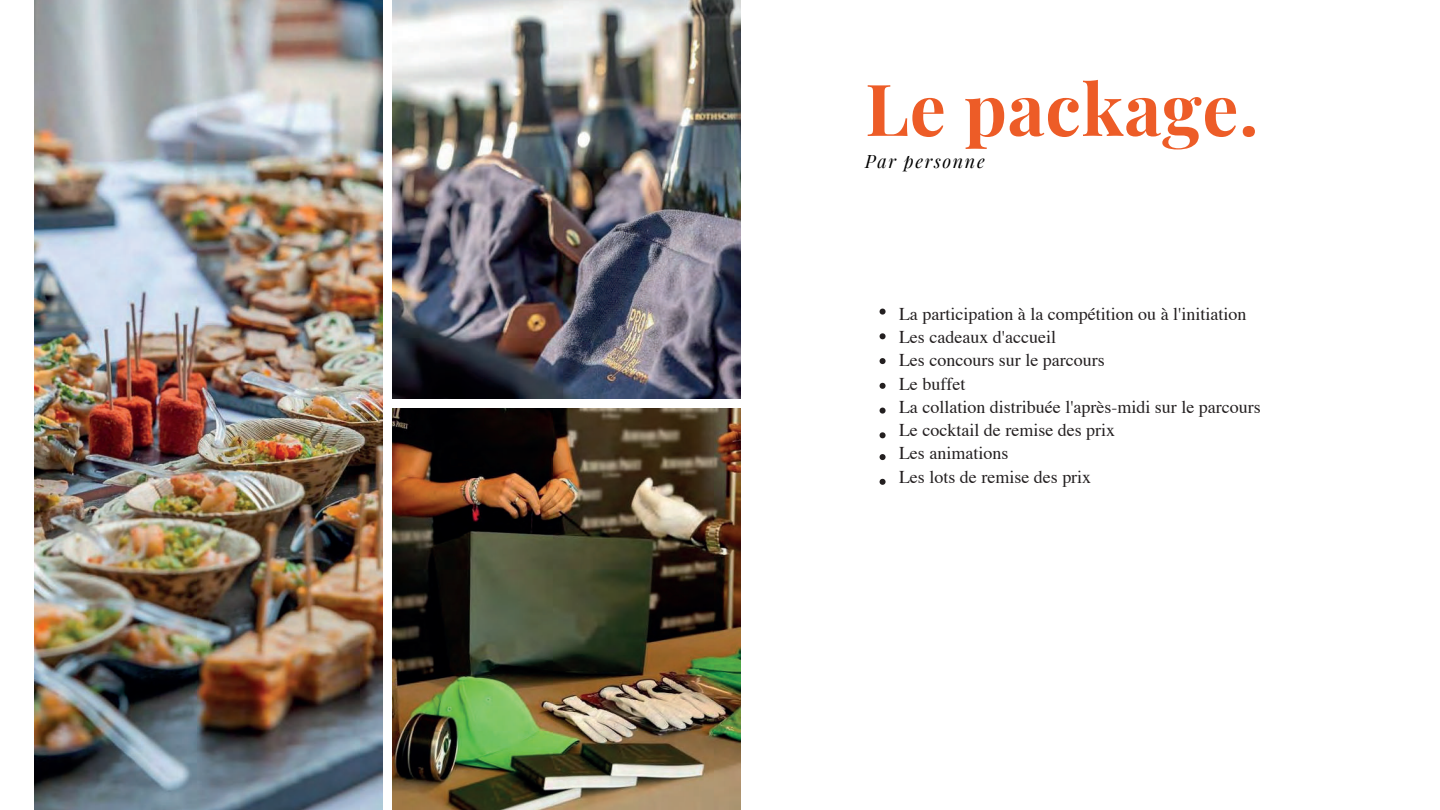
<style>
.page{position:relative;width:1440px;height:810px;background:#fff}
.page>*{position:absolute;margin:0;border:0;box-sizing:border-box;transform-origin:0 0}
.t1{font:700 71.7px "Playfair Display";letter-spacing:.01em;color:#ed5c27}
.t2{font:18px/23.3px "Times";color:#231f20}
.t3{font:italic 18px "Playfair Display";letter-spacing:.09em;color:#000001}
</style>
<div class="page">
<img style="left:35px;top:0;width:348px;height:810px">
<img style="left:393px;top:0;width:348px;height:399px">
<img style="left:393px;top:409px;width:348px;height:401px">
<svg style="left:880px;top:309px;width:6px;height:6px"></svg>
<svg style="left:880px;top:333px;width:6px;height:6px"></svg>
<svg style="left:880px;top:358px;width:6px;height:6px"></svg>
<svg style="left:880px;top:383px;width:6px;height:6px"></svg>
<svg style="left:880px;top:408px;width:6px;height:6px"></svg>
<svg style="left:880px;top:432px;width:6px;height:6px"></svg>
<svg style="left:880px;top:454px;width:6px;height:6px"></svg>
<svg style="left:880px;top:479px;width:6px;height:6px"></svg>
<h1 class="t1" style="left:865px;top:53px;width:395px">Le package.</h1>
<p class="t3" style="left:865px;top:148px;width:121px">Par personne</p>
<p class="t2" style="left:899px;top:301px;width:363px">La participation à la compétition ou à l'initiation<br>Les cadeaux d'accueil<br>Les concours sur le parcours<br>Le buffet<br>La collation distribuée l'après-midi sur le parcours<br>Le cocktail de remise des prix<br>Les animations<br>Les lots de remise des prix</p>
</div>
